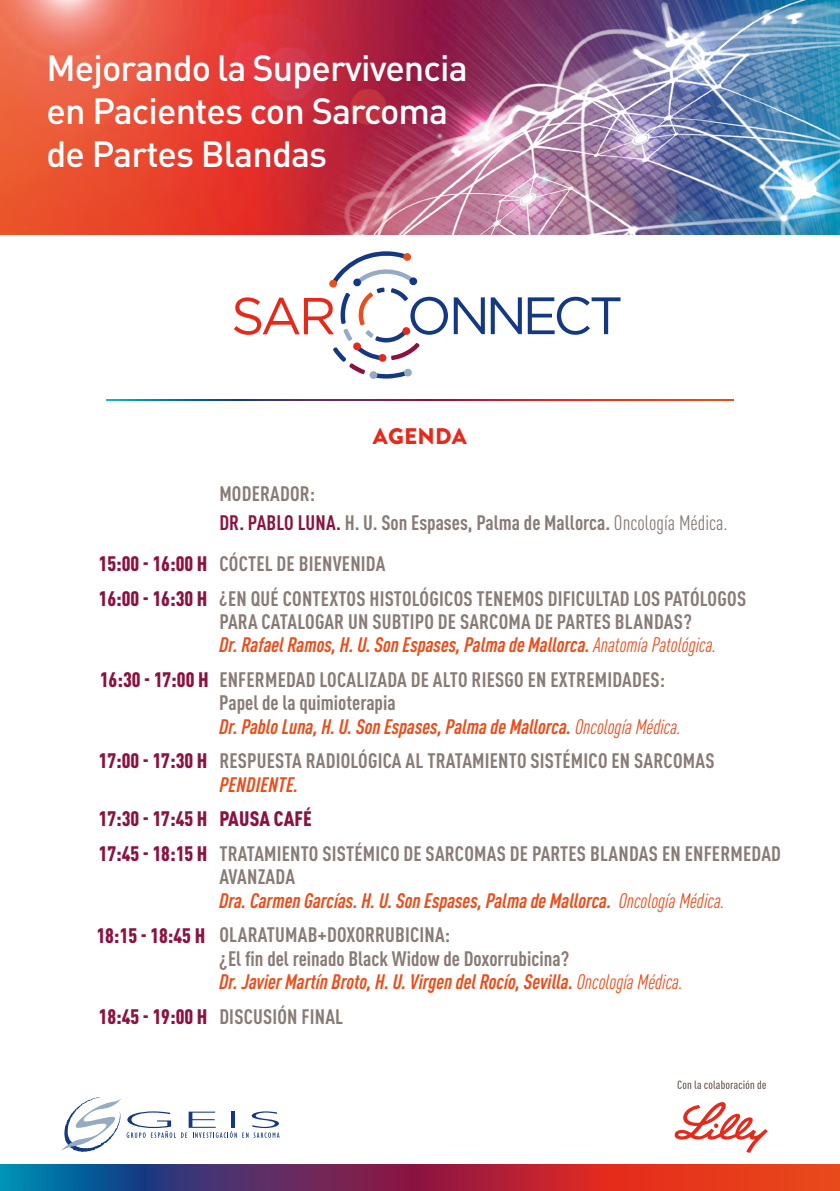
<style>
.page{position:relative;width:840px;height:1191px;background:#fff}
.page>*{position:absolute;margin:0;border:0;box-sizing:border-box;transform-origin:0 0}
.t1{font:500 36px/43.2px "DIN Pro";letter-spacing:-.025em;color:#fff}
.t2{font:900 22.6px "Brandon Grotesque";letter-spacing:.01em;color:#e52a1b}
.t3{font:700 condensed 20.6px/23.4px "DIN Pro";letter-spacing:.01em;color:#887b76}
.t4{font:900 condensed 20.6px/34.8px "DIN Pro";color:#8a1240}
.t5{font:italic 700 condensed 20.6px "DIN Pro";letter-spacing:.01em;color:#e94e1b}
.s1{color:#8a1240}
.s2{font-weight:400}
.s3{font-style:italic;color:#e94e1b}
.s4{font-weight:400;font-style:italic;color:#e94e1b}
</style>
<div class="page">
<svg style="left:0;top:1164px;width:839px;height:27px;background:#88364d"></svg>
<svg style="left:453px;top:297px;width:31px;height:37px"></svg>
<svg style="left:490px;top:297px;width:31px;height:37px"></svg>
<svg style="left:527px;top:297px;width:93px;height:38px"></svg>
<svg style="left:234px;top:251px;width:213px;height:127px"></svg>
<img style="left:0;top:0;width:839px;height:234px">
<svg style="left:61px;top:1097px;width:218px;height:54px"></svg>
<svg style="left:674px;top:1102px;width:93px;height:50px"></svg>
<svg style="left:677px;top:1080px;width:88px;height:9px"></svg>
<svg style="left:107px;top:399px;width:626px;height:1px"></svg>
<h1 class="t1" style="left:46px;top:42px;width:422px">Mejorando la Supervivencia en Pacientes con Sarcoma de Partes Blandas</h1>
<p class="t2" style="left:373px;top:420px;width:95px">AGENDA</p>
<p class="t4" style="left:98px;top:544px;width:110px">15:00 - 16:00 H</p>
<p class="t4" style="left:98px;top:579px;width:110px">16:00 - 16:30 H</p>
<p class="t4" style="left:100px;top:660px;width:110px">16:30 - 17:00 H</p>
<p class="t4" style="left:98px;top:741px;width:110px">17:00 - 17:30 H</p>
<p class="t4" style="left:98px;top:799px;width:110px">17:30 - 17:45 H<br>17:45 - 18:15 H</p>
<p class="t4" style="left:96px;top:916px;width:110px">18:15 - 18:45 H</p>
<p class="t4" style="left:98px;top:997px;width:110px">18:45 - 19:00 H</p>
<p class="t3" style="left:219px;top:477px;width:509px;line-height:29px">MODERADOR:<br><span class="s1">DR. PABLO LUNA.</span> H. U. Son Espases, Palma de Mallorca. <span class="s2">Oncología Médica.</span></p>
<p class="t3" style="left:219px;top:544px;width:528px;line-height:34.6px">CÓCTEL DE BIENVENIDA<br>¿EN QUÉ CONTEXTOS HISTOLÓGICOS TENEMOS DIFICULTAD LOS PATÓLOGOS</p>
<p class="t3" style="left:219px;top:608px;width:498px">PARA CATALOGAR UN SUBTIPO DE SARCOMA DE PARTES BLANDAS?<br><span class="s3">Dr. Rafael Ramos, H. U. Son Espases, Palma de Mallorca.</span> <span class="s4">Anatomía Patológica.</span></p>
<p class="t3" style="left:219px;top:666px;width:463px">ENFERMEDAD LOCALIZADA DE ALTO RIESGO EN EXTREMIDADES:<br>Papel de la quimioterapia<br><span class="s3">Dr. Pablo Luna, H. U. Son Espases, Palma de Mallorca.</span> <span class="s4">Oncología Médica.</span></p>
<p class="t3" style="left:219px;top:747px;width:496px">RESPUESTA RADIOLÓGICA AL TRATAMIENTO SISTÉMICO EN SARCOMAS</p>
<p class="t5" style="left:219px;top:769px;width:81px">PENDIENTE.</p>
<p class="t4" style="left:219px;top:799px;width:94px">PAUSA CAFÉ</p>
<p class="t3" style="left:219px;top:840px;width:563px">TRATAMIENTO SISTÉMICO DE SARCOMAS DE PARTES BLANDAS EN ENFERMEDAD<br>AVANZADA<br><span class="s3">Dra. Carmen Garcías. H. U. Son Espases, Palma de Mallorca.</span> <span class="s4">Oncología Médica.</span></p>
<p class="t3" style="left:219px;top:921px;width:465px">OLARATUMAB+DOXORRUBICINA:<br>¿El fin del reinado Black Widow de Doxorrubicina?<br><span class="s3">Dr. Javier Martín Broto, H. U. Virgen del Rocío, Sevilla.</span> <span class="s4">Oncología Médica.</span></p>
<p class="t3" style="left:219px;top:1003px;width:125px">DISCUSIÓN FINAL</p>
</div>
